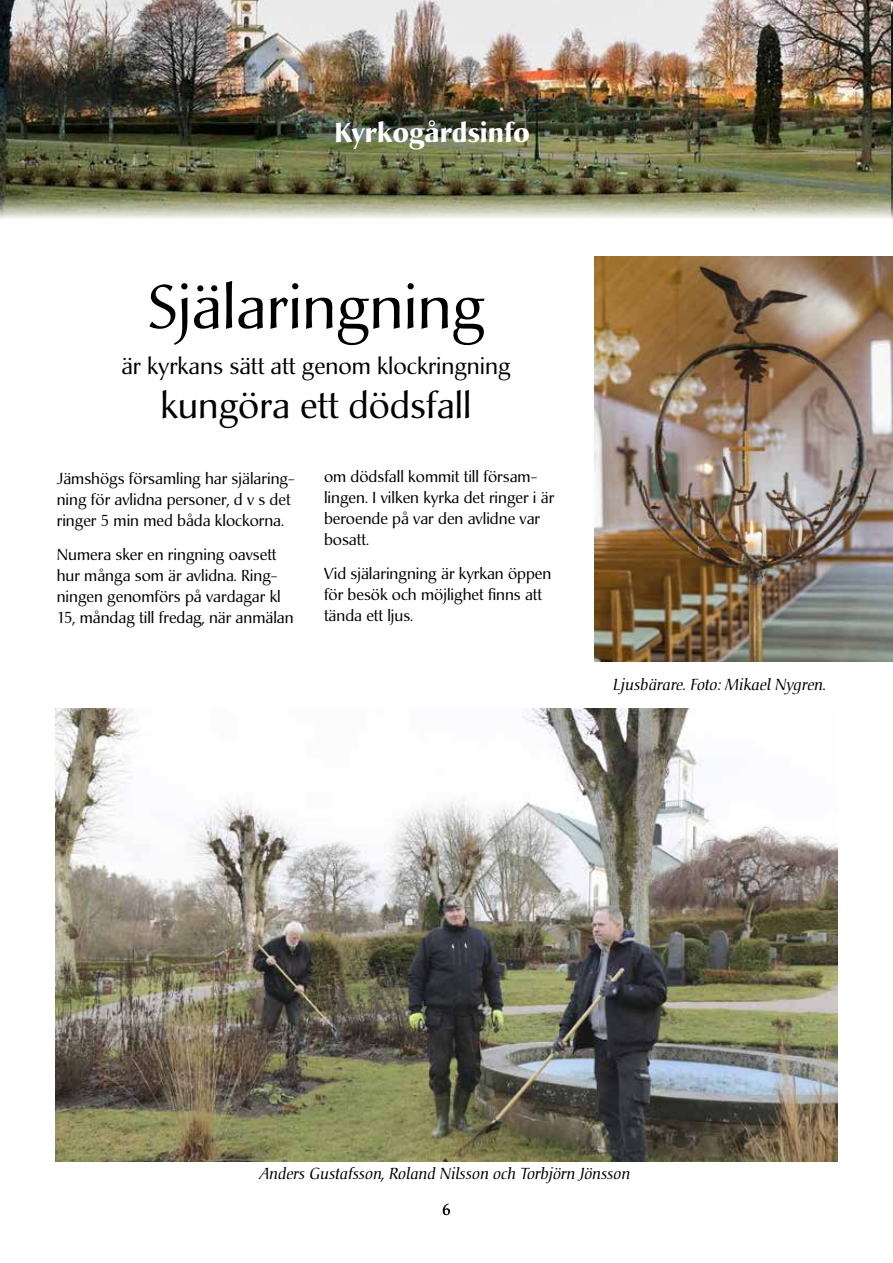
<style>
.page{position:relative;width:893px;height:1263px;background:#fff}
.page>*{position:absolute;margin:0;border:0;box-sizing:border-box;transform-origin:0 0}
.t1{font:60.9px "Christiana";color:#000}
.t2{font:36.15px "Christiana";color:#000}
.t3{font:700 27px "Christiana";letter-spacing:-.005em;color:#fff}
.t4{font:23.1px "Christiana";color:#000}
.t5{font:15.75px/21px "Christiana";color:#000}
.t6{font:italic 15.75px "Christiana";color:#000}
</style>
<div class="page">
<img style="left:594px;top:257px;width:299px;height:405px">
<img style="left:55px;top:708px;width:782px;height:453px">
<img style="left:0;top:0;width:891px;height:219px">
<img style="left:891px;top:0;width:2px;height:219px">
<h3 class="t3" style="left:334px;top:116px;width:197px">Kyrkogårdsinfo</h3>
<h1 class="t1" style="left:147px;top:269px;width:339px">Själaringning</h1>
<h3 class="t4" style="left:121px;top:352px;width:391px">är kyrkans sätt att genom klockringning</h3>
<h2 class="t2" style="left:161px;top:383px;width:312px">kungöra ett dödsfall</h2>
<p class="t5" style="left:57px;top:468px;width:239px">Jämshögs församling har själaring&shy;ning för avlidna personer, d v s det ringer 5 min med båda klockorna.</p>
<p class="t5" style="left:57px;top:544px;width:238px">Numera sker en ringning oavsett hur många som är avlidna. Ring&shy;ningen genomförs på vardagar kl<br>15, måndag till fredag, när anmälan</p>
<p class="t5" style="left:324px;top:466px;width:232px">om dödsfall kommit till försam&shy;lingen. I vilken kyrka det ringer i är beroende på var den avlidne var bosatt.</p>
<p class="t5" style="left:324px;top:563px;width:229px">Vid själaringning är kyrkan öppen för besök och möjlighet finns att tända ett ljus.</p>
<p class="t6" style="left:614px;top:675px;width:214px">Ljusbärare. Foto: Mikael Nygren.</p>
<p class="t6" style="left:260px;top:1164px;width:372px">Anders Gustafsson, Roland Nilsson och Torbjörn Jönsson</p>
<p class="t5" style="left:442px;top:1199px;width:10px">6</p>
</div>
